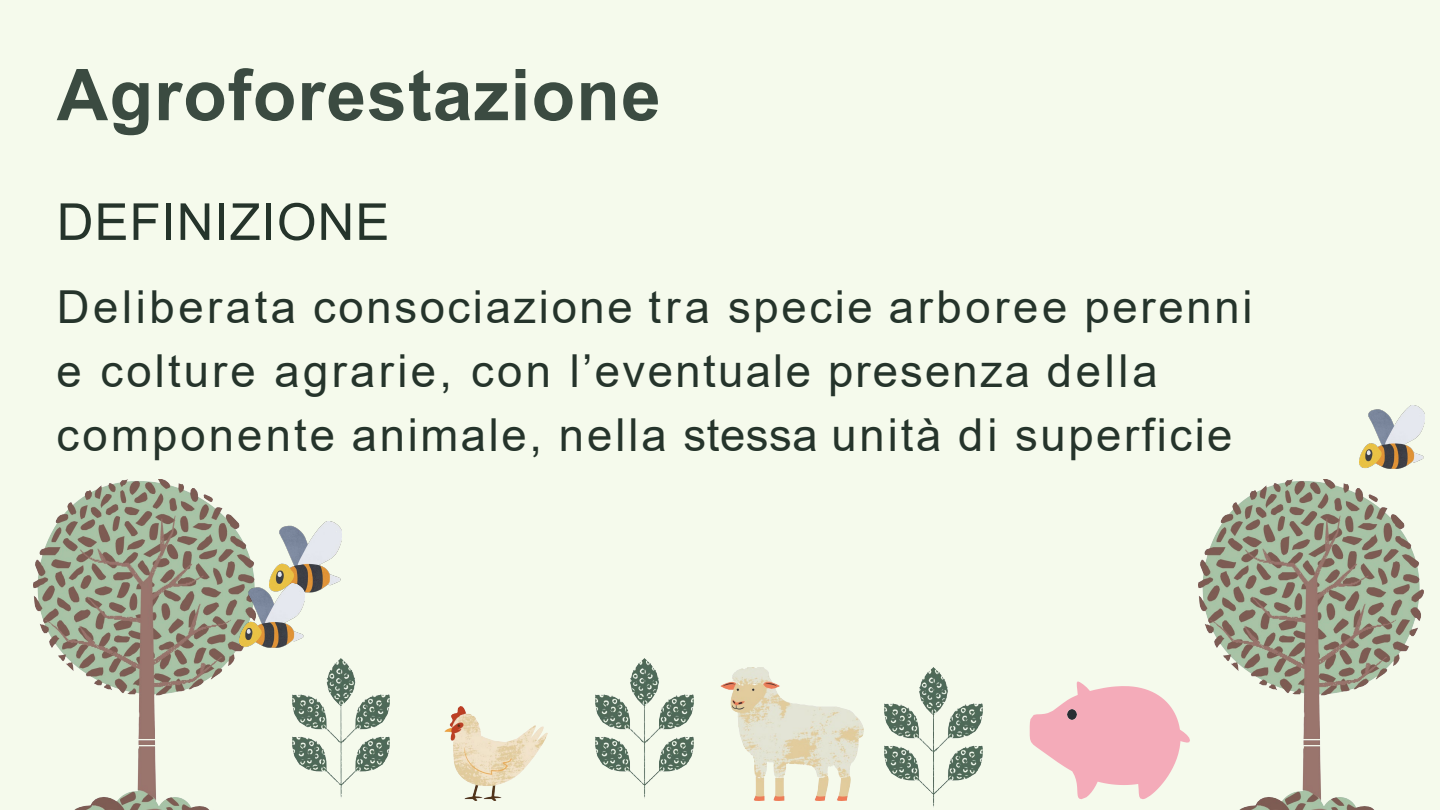
<style>
.page{position:relative;width:1440px;height:810px;background:#f5faec}
.page>*{position:absolute;margin:0;border:0;box-sizing:border-box;transform-origin:0 0}
.t1{font:700 71.5px "Arial";letter-spacing:.015em;color:#3b4b41}
.t2{font:51px "Arial";letter-spacing:.02em;color:#25342b}
.t3{font:45.5px/63.9px "Arial";letter-spacing:.06em;color:#25342b}
</style>
<div class="page">
<img style="left:1198px;top:480px;width:225px;height:330px">
<img style="left:34px;top:480px;width:221px;height:330px">
<img style="left:269px;top:522px;width:72px;height:71px">
<img style="left:240px;top:584px;width:65px;height:67px">
<img style="left:293px;top:658px;width:97px;height:140px">
<img style="left:596px;top:658px;width:97px;height:140px">
<img style="left:885px;top:668px;width:97px;height:140px">
<img style="left:1359px;top:405px;width:65px;height:64px">
<img style="left:720px;top:667px;width:143px;height:134px">
<img style="left:444px;top:706px;width:104px;height:94px">
<svg style="left:1030px;top:681px;width:160px;height:118px"></svg>
<h2 class="t1" style="left:57px;top:45px;width:606px">Agroforestazione</h2>
<p class="t2" style="left:57px;top:187px;width:334px">DEFINIZIONE</p>
<p class="t3" style="left:57px;top:275px;width:1198px">Deliberata consociazione tra specie arboree perenni e colture agrarie, con l’eventuale presenza della componente animale, nella stessa unità di superficie</p>
</div>
